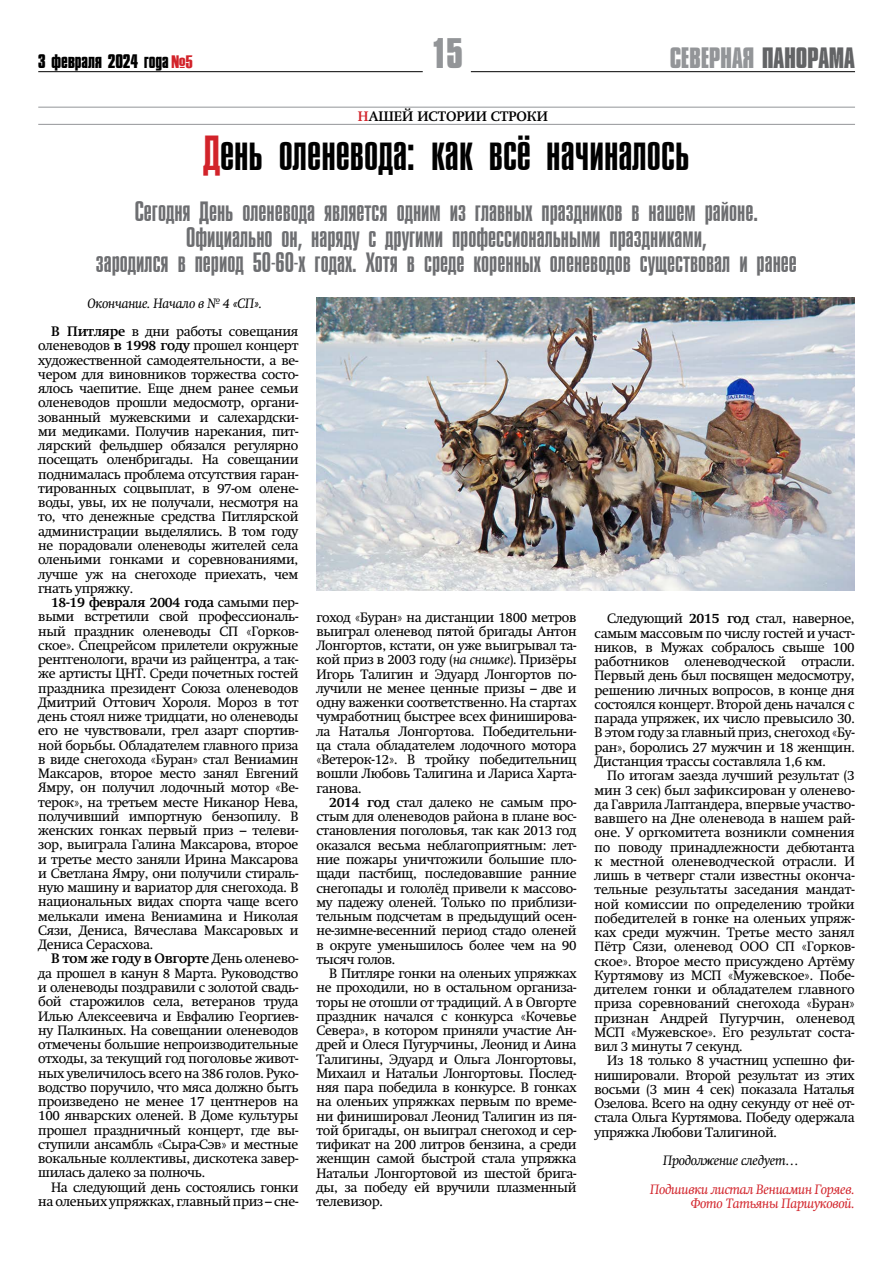
<style>
.page{position:relative;width:893px;height:1263px;background:#fff}
.page>*{position:absolute;margin:0;border:0;box-sizing:border-box;transform-origin:0 0}
.t1{font:45px "Zagolovok SP";color:#000}
.t2{font:700 39px "Compacta MT Cyrillic";color:#939598}
.t3{font:700 27px "Compacta MT Cyrillic";letter-spacing:-.01em;color:#939598}
.t4{font:25.5px/25.5px "Zagolovok SP";color:#6d6e71;text-align:center}
.t5{font:700 18px "Compacta MT Cyrillic";letter-spacing:-.01em;color:#000}
.t6{font:13.5px/14.2px "Swift";letter-spacing:-.02em;color:#000;text-align:justify}
.t7{font:italic 13.5px/28.5px "Swift";letter-spacing:-.02em;color:#000;text-align:center}
.t8{font:italic 13.5px/14.2px "Swift";letter-spacing:-.02em;color:#d2232a;text-align:right}
.t9{font:700 13.5px "Swift";color:#000}
.s1{font-family:"Haettenschweiler";font-weight:400;color:#d2232a}
.s2{color:#636466}
.s3{color:#d2232a}
.s4{font-weight:700;font-style:normal}
.s5{font-style:normal}
.s6{font-weight:700}
.s7{font-style:italic}
</style>
<div class="page">
<hr style="left:38px;top:71px;width:385px;height:1px;background:#000">
<hr style="left:471px;top:71px;width:384px;height:1px;background:#000">
<hr style="left:38px;top:124px;width:817px;height:1px;background:#939598">
<hr style="left:38px;top:107px;width:817px;height:1px;background:#939598">
<img style="left:316px;top:298px;width:538px;height:292px">
<h3 class="t5" style="left:38px;top:50px;width:156px">3 февраля 2024 года <span class="s1">№5</span></h3>
<h2 class="t2" style="left:431px;top:28px;width:34px">15</h2>
<h3 class="t3" style="left:670px;top:40px;width:186px">СЕВЕРНАЯ <span class="s2">ПАНОРАМА</span></h3>
<p class="t9" style="left:358px;top:108px;width:192px"><span class="s3">н</span>ашей истории строки</p>
<h1 class="t1" style="left:203px;top:127px;width:488px"><span class="s3">Д</span>ень оленевода: как всё начиналось</h1>
<h3 class="t4" style="left:96px;top:200px;width:703px">Сегодня День оленевода является одним из главных праздников в нашем районе.<br>Официально он, наряду с другими профессиональными праздниками,<br>зародился в период 50-60-х годах. Хотя в среде коренных оленеводов существовал и ранее</h3>
<p class="t7" style="left:51px;top:289px;width:249px">Окончание. Начало в № 4 «СП».<br><span class="s4">В Питляре</span> <span class="s5">в дни работы совещания</span></p>
<p class="t6" style="left:38px;top:339px;width:262px">оленеводов <span class="s6">в 1998 году</span> прошел концерт художественной самодеятельности, а ве&shy;чером для виновников торжества состо&shy;ялось чаепитие. Еще днем ранее семьи оленеводов прошли медосмотр, органи&shy;зованный мужевскими и салехардски&shy;ми медиками. Получив нарекания, пит&shy;лярский фельдшер обязался регулярно посещать оленбригады. На совещании поднималась проблема отсутствия гаран&shy;тированных соцвыплат, в 97-ом олене&shy;воды, увы, их не получали, несмотря на то, что денежные средства Питлярской администрации выделялись. В том году не порадовали оленеводы жителей села оленьими гонками и соревнованиями, лучше уж на снегоходе приехать, чем гнать упряжку.</p>
<p class="t6" style="left:38px;top:595px;width:262px;text-indent:13px"><span class="s6">18-19 февраля 2004 года</span> самыми пер&shy;выми встретили свой профессиональ&shy;ный праздник оленеводы СП</p>
<p class="t6" style="left:38px;top:624px;width:262px;text-indent:208px">«Горков&shy;ское». Спецрейсом прилетели окружные рентгенологи, врачи из райцентра, а так&shy;же артисты ЦНТ. Среди почетных гостей праздника президент Союза оленеводов Дмитрий Оттович Хороля. Мороз в тот день стоял ниже тридцати, но оленеводы его не чувствовали, грел азарт спортив&shy;ной борьбы. Обладателем главного приза в виде снегохода «Буран» стал Вениамин Максаров, второе место занял Евгений Ямру, он получил лодочный мотор «Ве&shy;терок», на третьем месте Никанор Нева, получивший импортную бензопилу. В женских гонках первый приз – телеви&shy;зор, выиграла Галина Максарова, второе и третье место заняли Ирина Максарова и Светлана Ямру, они получили стираль&shy;ную машину и вариатор для снегохода. В национальных видах спорта чаще всего мелькали имена Вениамина и Николая Сязи, Дениса, Вячеслава Максаровых и Дениса Серасхова.</p>
<p class="t6" style="left:38px;top:952px;width:262px;text-indent:13px"><span class="s6">В том же году в Овгорте</span> День оленево&shy;да прошел в канун 8 Марта. Руководство и оленеводы поздравили с золотой свадь&shy;бой старожилов села, ветеранов труда Илью Алексеевича и Евфалию Георгиев&shy;ну Палкиных. На совещании оленеводов отмечены большие непроизводительные отходы, за текущий год поголовье живот&shy;ных увеличилось всего на 386 голов. Руко&shy;водство поручило, что мяса должно быть произведено не менее 17 центнеров на 100 январских оленей. В Доме культуры прошел праздничный концерт, где вы&shy;ступили ансамбль «Сыра-Сэв» и местные вокальные коллективы, дискотека завер&shy;шилась далеко за полночь.</p>
<p class="t6" style="left:38px;top:1180px;width:262px;text-align:right">На следующий день состоялись гонки на оленьих упряжках, главный приз – сне-</p>
<p class="t6" style="left:316px;top:610px;width:262px">гоход «Буран» на дистанции 1800 метров выиграл оленевод пятой бригады Антон Лонгортов, кстати, он уже выигрывал та&shy;кой приз в 2003 году (<span class="s7">на снимке</span>). Призёры Игорь Талигин и Эдуард Лонгортов по&shy;лучили не менее ценные призы – две и одну важенки соответственно. На стартах чумработниц быстрее всех финиширова&shy;ла Наталья Лонгортова. Победительни&shy;ца стала обладателем лодочного мотора «Ветерок-12». В тройку победительниц вошли Любовь Талигина и Лариса Харта&shy;ганова.</p>
<p class="t6" style="left:316px;top:795px;width:262px;text-indent:13px"><span class="s6">2014 год</span> стал далеко не самым про&shy;стым для оленеводов района в плане вос&shy;становления поголовья, так как 2013 год оказался весьма неблагоприятным: лет&shy;ние пожары уничтожили большие пло&shy;щади пастбищ, последовавшие ранние снегопады и гололёд привели к массово&shy;му падежу оленей. Только по приблизи&shy;тельным подсчетам в предыдущий осен&shy;не-зимне-весенний период стадо оленей в округе уменьшилось более чем на 90 тысяч голов.</p>
<p class="t6" style="left:316px;top:966px;width:262px;text-indent:13px">В Питляре гонки на оленьих упряжках не проходили, но в остальном организа&shy;торы не отошли от традиций. А в Овгорте праздник начался с конкурса «Кочевье Севера», в котором приняли участие Ан&shy;дрей и Олеся Пугурчины, Леонид и Аина Талигины, Эдуард и Ольга Лонгортовы, Михаил и Натальи Лонгортовы. Послед&shy;няя пара победила в конкурсе. В гонках на оленьих упряжках первым по време&shy;ни финишировал Леонид Талигин из пя&shy;той бригады, он выиграл снегоход и сер&shy;тификат на 200 литров бензина, а среди женщин самой быстрой стала упряжка Натальи Лонгортовой из шестой брига&shy;ды, за победу ей вручили плазменный телевизор.</p>
<p class="t6" style="left:595px;top:612px;width:262px;text-indent:13px">Следующий <span class="s6">2015 год</span> стал, наверное, самым массовым по числу гостей и участ&shy;ников, в Мужах собралось свыше 100 работников оленеводческой отрасли.<br>Первый день был посвящен медосмотру, решению личных вопросов, в конце дня состоялся концерт. Второй день начался с парада упряжек, их число превысило 30.<br>В этом году за главный приз, снегоход «Бу&shy;ран», боролись 27 мужчин и 18 женщин.<br>Дистанция трассы составляла 1,6 км.</p>
<p class="t6" style="left:595px;top:768px;width:262px;text-indent:13px">По итогам заезда лучший результат (3 мин 3 сек) был зафиксирован у оленево&shy;да Гаврила Лаптандера, впервые участво&shy;вавшего на Дне оленевода в нашем рай&shy;оне. У оргкомитета возникли сомнения по поводу принадлежности дебютанта к местной оленеводческой отрасли. И лишь в четверг стали известны оконча&shy;тельные результаты заседания мандат&shy;ной комиссии по определению тройки победителей в гонке на оленьих упряж&shy;ках среди мужчин. Третье место занял Пётр Сязи, оленевод ООО</p>
<p class="t6" style="left:595px;top:939px;width:262px;text-indent:181px">СП «Горков&shy;ское». Второе место присуждено Артёму Куртямову из МСП</p>
<p class="t6" style="left:594px;top:968px;width:262px;text-indent:134px">«Мужевское». Побе&shy;дителем гонки и обладателем главного приза соревнований снегохода «Буран» признан Андрей Пугурчин, оленевод МСП</p>
<p class="t6" style="left:594px;top:1025px;width:262px;text-indent:37px">«Мужевское». Его результат соста&shy;вил 3 минуты 7 секунд.</p>
<p class="t6" style="left:594px;top:1054px;width:262px;text-indent:13px">Из 18 только 8 участниц успешно фи&shy;нишировали. Второй результат из этих восьми (3 мин 4 сек) показала Наталья Озелова. Всего на одну секунду от неё от&shy;стала Ольга Куртямова. Победу одержала упряжка Любови Талигиной.</p>
<p class="t7" style="left:663px;top:1146px;width:137px">Продолжение следует…</p>
<p class="t8" style="left:650px;top:1182px;width:206px">Подшивки листал Вениамин Горяев.<br>Фото Татьяны Паршуковой.</p>
</div>
